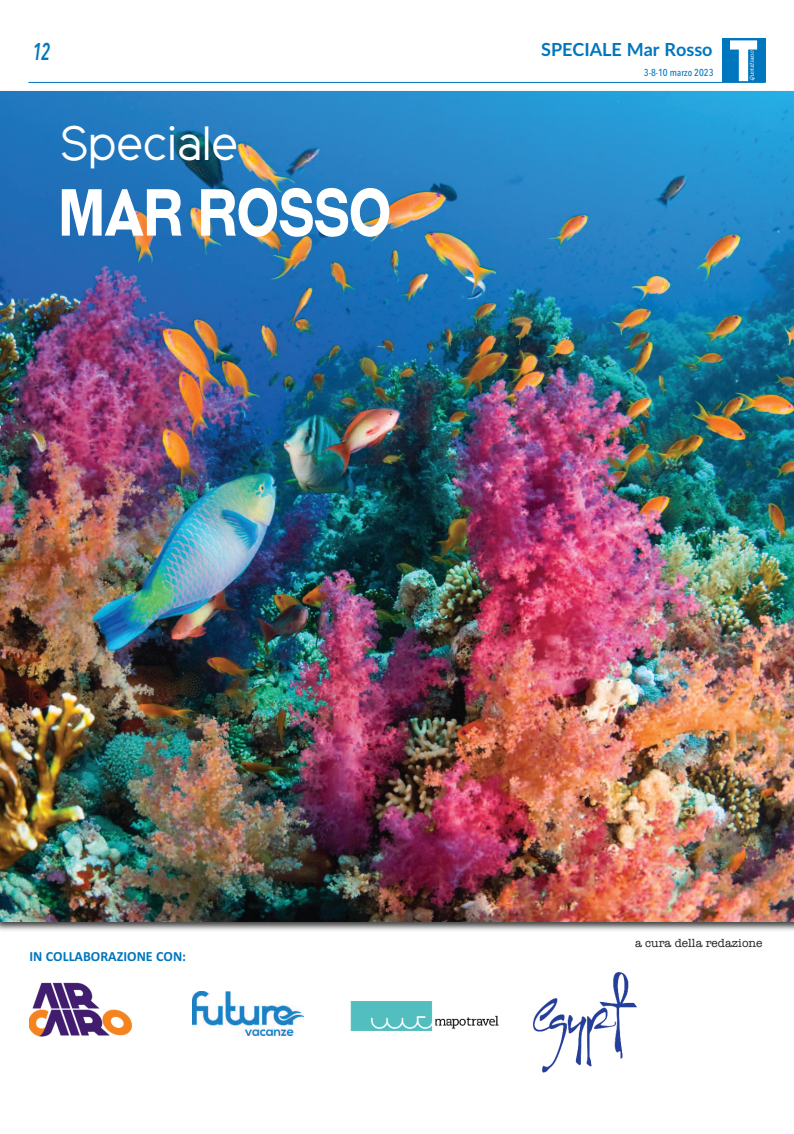
<style>
.page{position:relative;width:794px;height:1134px;background:#fff}
.page>*{position:absolute;margin:0;border:0;box-sizing:border-box;transform-origin:0 0}
.t1{font:700 65px "Galderglynn Titling Rg";color:#fff;scale:.8 1}
.t2{font:48px "Elliot Sans";color:#fff}
.t3{font:italic 600 24px "Avenir Next Condensed";color:#0076be;scale:.75 1}
.t4{font:700 18px "Lato";color:#0076be}
.t5{font:700 14px "Calibri";color:#0076be}
.t6{font:12px "American Typewriter";color:#231f20}
.t7{font:500 10px "Avenir Next Condensed";color:#0076be}
.t8{font:italic 5.8px "American Typewriter";color:#fff}
</style>
<div class="page">
<img style="left:0;top:92px;width:794px;height:829px">
<img style="left:29px;top:982px;width:104px;height:55px">
<img style="left:193px;top:991px;width:110px;height:44px">
<img style="left:533px;top:972px;width:103px;height:100px">
<img style="left:350px;top:1001px;width:149px;height:30px">
<hr style="left:28px;top:82px;width:737px;height:1px;background:#0076be">
<div style="left:721px;top:38px;width:44px;height:44px;background:#0076be"></div>
<svg style="left:730px;top:40px;width:27px;height:41px"></svg>
<h3 class="t3" style="left:32px;top:37px;width:25px">12</h3>
<p class="t8" style="left:747px;top:81px;width:34px;rotate:-90deg">Quotidiano</p>
<p class="t4" style="left:541px;top:39px;width:173px">SPECIALE Mar Rosso</p>
<p class="t7" style="left:644px;top:66px;width:71px">3-8-10 marzo 2023</p>
<h2 class="t2" style="left:60px;top:123px;width:179px">Speciale</h2>
<h1 class="t1" style="left:59px;top:173px;width:416px">MAR ROSSO</h1>
<p class="t5" style="left:30px;top:948px;width:158px">IN COLLABORAZIONE CON:</p>
<p class="t6" style="left:635px;top:934px;width:129px">a cura della redazione</p>
</div>
